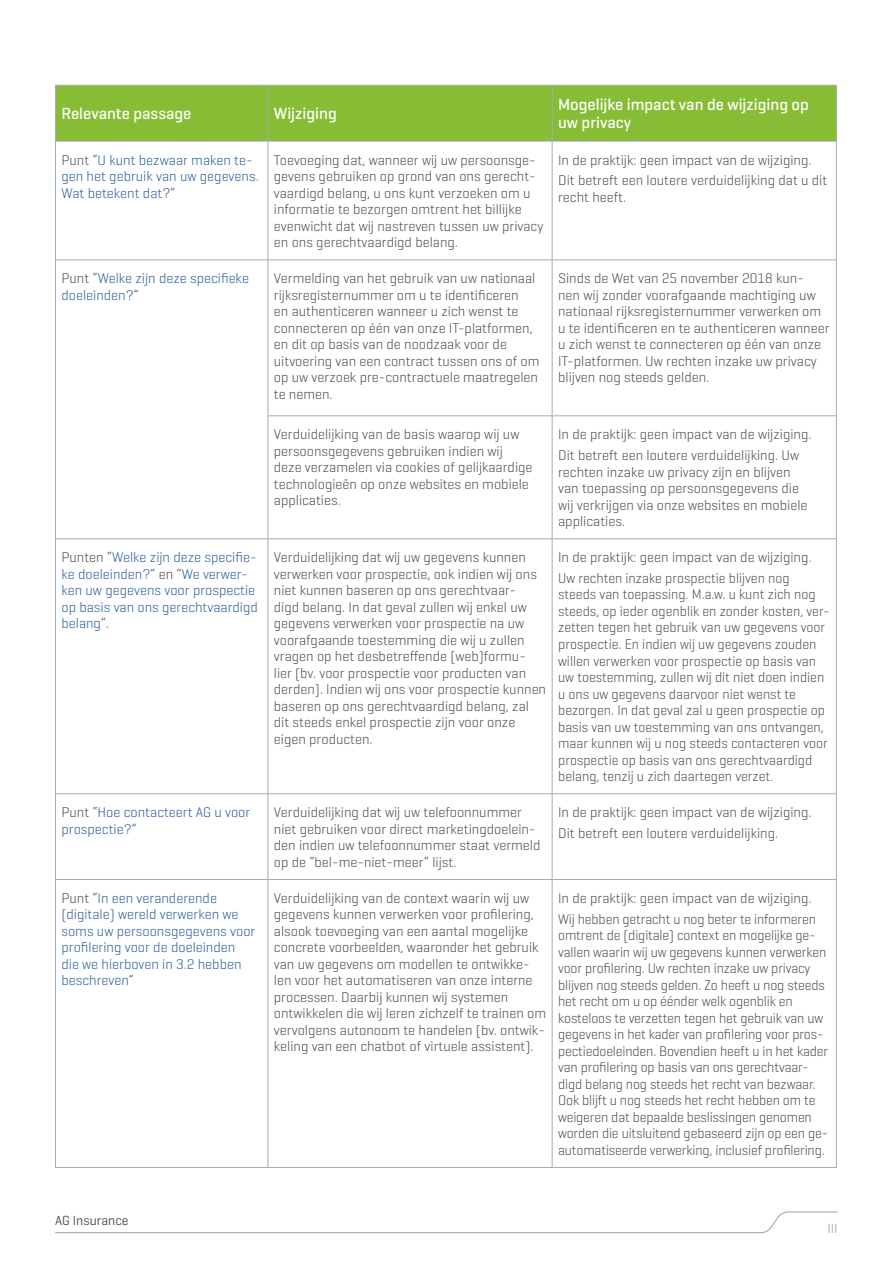
<style>
.page{position:relative;width:893px;height:1263px;background:#fff}
.page>*{position:absolute;margin:0;border:0;box-sizing:border-box;transform-origin:0 0}
.t1{font:500 16.5px/18px "Geogrotesque";color:#fff}
.t2{font:300 14.25px/16.5px "Geogrotesque";color:#4a4a49}
.t3{font:300 14.25px/16.5px "Geogrotesque";color:#275b9b}
.t4{font:13.5px "Geogrotesque";color:#4a4a49}
.t5{font:13.5px "Geogrotesque";color:#a4acb1}
.s1{color:#4a4a49}
</style>
<div class="page">
<svg style="left:55px;top:1211px;width:783px;height:23px"></svg>
<div style="left:56px;top:86px;width:780px;height:55px;background:#86bd34"></div>
<hr style="left:55px;top:85px;width:213px;height:1px;background:#a4acb1">
<hr style="left:55px;top:85px;width:1px;height:56px;background:#a4acb1">
<hr style="left:268px;top:85px;width:284px;height:1px;background:#a4acb1">
<hr style="left:268px;top:85px;width:1px;height:56px;background:#a4acb1">
<hr style="left:552px;top:85px;width:285px;height:1px;background:#a4acb1">
<hr style="left:552px;top:85px;width:1px;height:56px;background:#a4acb1">
<hr style="left:836px;top:85px;width:1px;height:56px;background:#a4acb1">
<hr style="left:55px;top:141px;width:213px;height:1px;background:#a4acb1">
<hr style="left:268px;top:141px;width:284px;height:1px;background:#a4acb1">
<hr style="left:552px;top:141px;width:285px;height:1px;background:#a4acb1">
<hr style="left:55px;top:141px;width:1px;height:119px;background:#a4acb1">
<hr style="left:268px;top:141px;width:1px;height:119px;background:#a4acb1">
<hr style="left:552px;top:141px;width:1px;height:119px;background:#a4acb1">
<hr style="left:836px;top:141px;width:1px;height:119px;background:#a4acb1">
<hr style="left:55px;top:260px;width:213px;height:1px;background:#a4acb1">
<hr style="left:55px;top:260px;width:1px;height:156px;background:#a4acb1">
<hr style="left:55px;top:416px;width:1px;height:123px;background:#a4acb1">
<hr style="left:268px;top:260px;width:284px;height:1px;background:#a4acb1">
<hr style="left:268px;top:260px;width:1px;height:156px;background:#a4acb1">
<hr style="left:552px;top:260px;width:285px;height:1px;background:#a4acb1">
<hr style="left:552px;top:260px;width:1px;height:156px;background:#a4acb1">
<hr style="left:836px;top:260px;width:1px;height:156px;background:#a4acb1">
<hr style="left:268px;top:416px;width:284px;height:1px;background:#a4acb1">
<hr style="left:268px;top:416px;width:1px;height:123px;background:#a4acb1">
<hr style="left:552px;top:416px;width:285px;height:1px;background:#a4acb1">
<hr style="left:552px;top:416px;width:1px;height:123px;background:#a4acb1">
<hr style="left:836px;top:416px;width:1px;height:123px;background:#a4acb1">
<hr style="left:55px;top:538px;width:213px;height:1px;background:#a4acb1">
<hr style="left:55px;top:539px;width:1px;height:254px;background:#a4acb1">
<hr style="left:268px;top:538px;width:284px;height:1px;background:#a4acb1">
<hr style="left:268px;top:539px;width:1px;height:254px;background:#a4acb1">
<hr style="left:552px;top:538px;width:285px;height:1px;background:#a4acb1">
<hr style="left:552px;top:539px;width:1px;height:254px;background:#a4acb1">
<hr style="left:836px;top:539px;width:1px;height:254px;background:#a4acb1">
<hr style="left:55px;top:793px;width:213px;height:1px;background:#a4acb1">
<hr style="left:55px;top:794px;width:1px;height:85px;background:#a4acb1">
<hr style="left:268px;top:793px;width:284px;height:1px;background:#a4acb1">
<hr style="left:268px;top:794px;width:1px;height:85px;background:#a4acb1">
<hr style="left:552px;top:793px;width:285px;height:1px;background:#a4acb1">
<hr style="left:552px;top:794px;width:1px;height:85px;background:#a4acb1">
<hr style="left:836px;top:794px;width:1px;height:85px;background:#a4acb1">
<hr style="left:55px;top:879px;width:213px;height:1px;background:#a4acb1">
<hr style="left:55px;top:880px;width:1px;height:287px;background:#a4acb1">
<hr style="left:268px;top:879px;width:284px;height:1px;background:#a4acb1">
<hr style="left:268px;top:880px;width:1px;height:287px;background:#a4acb1">
<hr style="left:552px;top:879px;width:285px;height:1px;background:#a4acb1">
<hr style="left:552px;top:880px;width:1px;height:287px;background:#a4acb1">
<hr style="left:836px;top:880px;width:1px;height:287px;background:#a4acb1">
<hr style="left:55px;top:1167px;width:213px;height:1px;background:#a4acb1">
<hr style="left:268px;top:1167px;width:284px;height:1px;background:#a4acb1">
<hr style="left:552px;top:1167px;width:285px;height:1px;background:#a4acb1">
<p class="t1" style="left:61px;top:104px;width:131px">Relevante passage</p>
<p class="t1" style="left:274px;top:104px;width:64px">Wijziging</p>
<p class="t1" style="left:558px;top:95px;width:252px">Mogelijke impact van de wijziging op uw privacy</p>
<p class="t3" style="left:61px;top:151px;width:199px"><span class="s1">Punt “</span>U kunt bezwaar maken te&shy;gen het gebruik van uw gegevens.<br>Wat betekent dat?<span class="s1">”</span></p>
<p class="t2" style="left:274px;top:151px;width:271px">Toevoeging dat, wanneer wij uw persoonsge&shy;gevens gebruiken op grond van ons gerecht&shy;vaardigd belang, u ons kunt verzoeken om u informatie te bezorgen omtrent het billijke evenwicht dat wij nastreven tussen uw privacy en ons gerechtvaardigd belang.</p>
<p class="t2" style="left:558px;top:149px;width:271px;line-height:20.7px">In de praktijk: geen impact van de wijziging.<br>Dit betreft een loutere verduidelijking dat u dit</p>
<p class="t2" style="left:558px;top:188px;width:70px">recht heeft.</p>
<p class="t3" style="left:61px;top:270px;width:189px"><span class="s1">Punt “</span>Welke zijn deze specifieke doeleinden?<span class="s1">”</span></p>
<p class="t2" style="left:274px;top:270px;width:267px">Vermelding van het gebruik van uw nationaal rijksregisternummer om u te identificeren<br>en authenticeren wanneer u zich wenst te connecteren op één van onze IT-platformen, en dit op basis van de noodzaak voor de uitvoering van een contract tussen ons of om op uw verzoek pre-contractuele maatregelen te nemen.</p>
<p class="t2" style="left:558px;top:270px;width:273px">Sinds de Wet van 25 november 2018 kun&shy;nen wij zonder voorafgaande machtiging uw nationaal rijksregisternummer verwerken om u te identificeren en te authenticeren wanneer u zich wenst te connecteren op één van onze IT-platformen. Uw rechten inzake uw privacy blijven nog steeds gelden.</p>
<p class="t2" style="left:274px;top:426px;width:260px">Verduidelijking van de basis waarop wij uw persoonsgegevens gebruiken indien wij deze verzamelen via cookies of gelijkaardige technologieën op onze websites en mobiele applicaties.</p>
<p class="t2" style="left:558px;top:424px;width:255px;line-height:20.7px">In de praktijk: geen impact van de wijziging.<br>Dit betreft een loutere verduidelijking. Uw</p>
<p class="t2" style="left:558px;top:463px;width:251px">rechten inzake uw privacy zijn en blijven van toepassing op persoonsgegevens die wij verkrijgen via onze websites en mobiele applicaties.</p>
<p class="t3" style="left:61px;top:549px;width:198px"><span class="s1">Punten “</span>Welke zijn deze specifie&shy;ke doeleinden?<span class="s1">” en “</span>We verwer&shy;ken uw gegevens voor prospectie op basis van ons gerechtvaardigd belang<span class="s1">”.</span></p>
<p class="t2" style="left:274px;top:549px;width:274px">Verduidelijking dat wij uw gegevens kunnen verwerken voor prospectie, ook indien wij ons niet kunnen baseren op ons gerechtvaar-<br>digd belang. In dat geval zullen wij enkel uw gegevens verwerken voor prospectie na uw voorafgaande toestemming die wij u zullen vragen op het desbetreffende (web)formu&shy;lier (bv. voor prospectie voor producten van derden). Indien wij ons voor prospectie kunnen baseren op ons gerechtvaardigd belang, zal dit steeds enkel prospectie zijn voor onze eigen producten.</p>
<p class="t2" style="left:558px;top:547px;width:255px;line-height:20.7px">In de praktijk: geen impact van de wijziging.<br>Uw rechten inzake prospectie blijven nog</p>
<p class="t2" style="left:558px;top:586px;width:273px">steeds van toepassing. M.a.w. u kunt zich nog steeds, op ieder ogenblik en zonder kosten, ver&shy;zetten tegen het gebruik van uw gegevens voor prospectie. En indien wij uw gegevens zouden willen verwerken voor prospectie op basis van uw toestemming, zullen wij dit niet doen indien u ons uw gegevens daarvoor niet wenst te bezorgen. In dat geval zal u geen prospectie op basis van uw toestemming van ons ontvangen, maar kunnen wij u nog steeds contacteren voor prospectie op basis van ons gerechtvaardigd belang, tenzij u zich daartegen verzet.</p>
<p class="t3" style="left:61px;top:804px;width:190px"><span class="s1">Punt “</span>Hoe contacteert AG u voor prospectie?<span class="s1">”</span></p>
<p class="t2" style="left:274px;top:804px;width:268px">Verduidelijking dat wij uw telefoonnummer niet gebruiken voor direct marketingdoelein&shy;den indien uw telefoonnummer staat vermeld op de “bel-me-niet-meer” lijst.</p>
<p class="t2" style="left:558px;top:801px;width:255px;line-height:20.7px">In de praktijk: geen impact van de wijziging.<br>Dit betreft een loutere verduidelijking.</p>
<p class="t3" style="left:61px;top:889px;width:195px"><span class="s1">Punt “</span>In een veranderende (digitale) wereld verwerken we soms uw persoonsgegevens voor profilering voor de doeleinden die we hierboven in 3.2 hebben beschreven<span class="s1">”</span></p>
<p class="t2" style="left:274px;top:889px;width:274px">Verduidelijking van de context waarin wij uw gegevens kunnen verwerken voor profilering, alsook toevoeging van een aantal mogelijke concrete voorbeelden, waaronder het gebruik van uw gegevens om modellen te ontwikke&shy;len voor het automatiseren van onze interne processen. Daarbij kunnen wij systemen ontwikkelen die wij leren zichzelf te trainen om vervolgens autonoom te handelen (bv. ontwik&shy;keling van een chatbot of virtuele assistent).</p>
<p class="t2" style="left:558px;top:887px;width:259px;line-height:20.7px">In de praktijk: geen impact van de wijziging.<br>Wij hebben getracht u nog beter te informeren</p>
<p class="t2" style="left:558px;top:926px;width:271px">omtrent de (digitale) context en mogelijke ge&shy;vallen waarin wij uw gegevens kunnen verwerken voor profilering. Uw rechten inzake uw privacy blijven nog steeds gelden. Zo heeft u nog steeds het recht om u op éénder welk ogenblik en kosteloos te verzetten tegen het gebruik van uw gegevens in het kader van profilering voor pros&shy;pectiedoeleinden. Bovendien heeft u in het kader van profilering op basis van ons gerechtvaar&shy;digd belang nog steeds het recht van bezwaar.<br>Ook blijft u nog steeds het recht hebben om te weigeren dat bepaalde beslissingen genomen worden die uitsluitend gebaseerd zijn op een ge&shy;automatiseerde verwerking, inclusief profilering.</p>
<p class="t4" style="left:55px;top:1212px;width:75px">AG Insurance</p>
<p class="t5" style="left:827px;top:1220px;width:12px">III</p>
</div>
